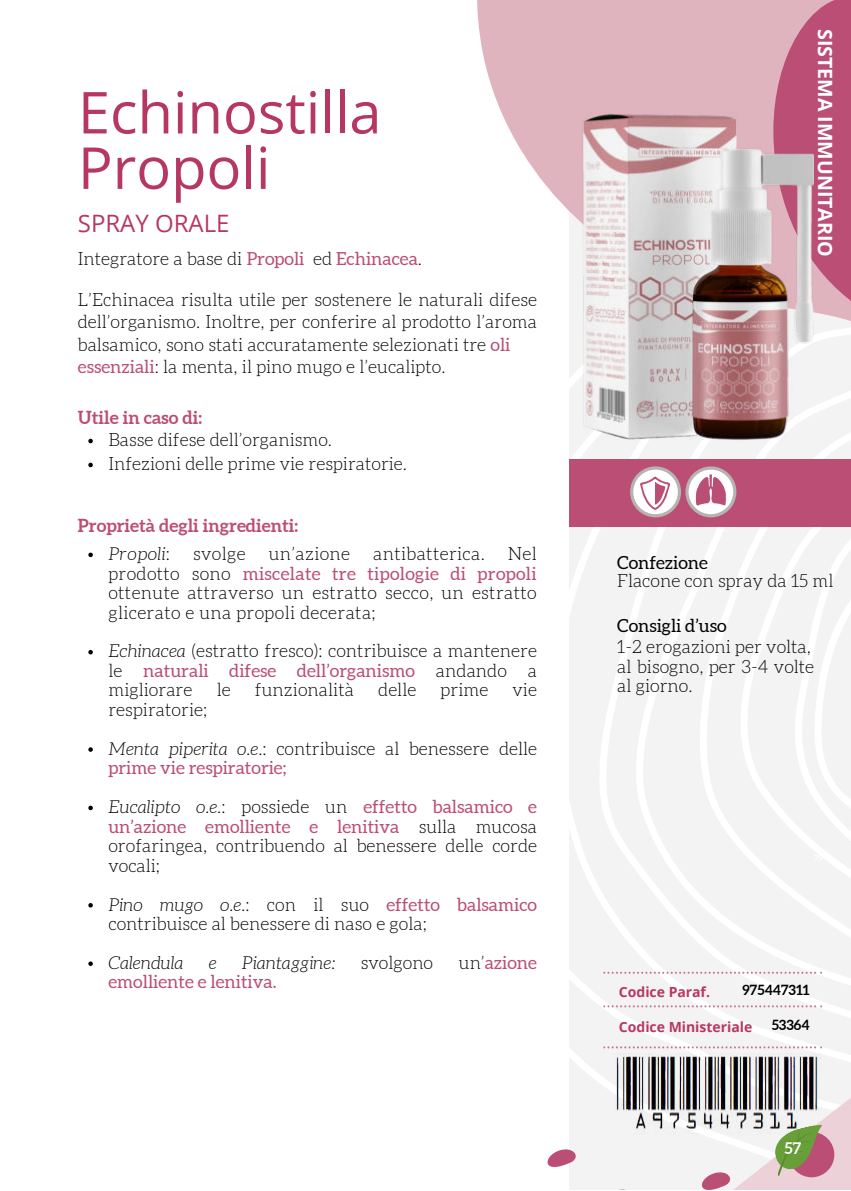
<style>
.page{position:relative;width:851px;height:1191px;background:#fff}
.page>*{position:absolute;margin:0;border:0;box-sizing:border-box;transform-origin:0 0}
.t1{font:57.8px/55.4px "Open Sans";color:#b73763}
.t2{font:24px "Open Sans";color:#b73763}
.t3{font:700 19.6px "Open Sans";color:#fff}
.t4{font:300 18px/19.4px "Aleo";color:#000}
.t5{font:18px/39px "Aleo";color:#bb4e74}
.t6{font:700 18px "Aleo";color:#bb4e74}
.t7{font:300 18px "Aleo";letter-spacing:.02em;color:#000}
.t8{font:18px "Aleo";color:#000}
.t9{font:italic 300 18px "Aleo";color:#000}
.t10{font:italic 300 18px "Aleo";letter-spacing:.02em;color:#000}
.t11{font:700 16px "Aleo";color:#fff}
.t12{font:700 14px "Open Sans";color:#b73763}
.t13{font:700 14px "Aleo";color:#000}
.s1{font-weight:400;color:#bb4e74}
.s2{font-style:normal}
.s3{font-style:italic}
.s4{font-weight:300;font-style:italic;color:#000}
.s5{font-weight:300;color:#000}
</style>
<div class="page">
<svg style="left:569px;top:577px;width:280px;height:569px;fill:#f4f3f3"></svg>
<svg style="left:477px;top:0;width:372px;height:577px"></svg>
<svg style="left:607px;top:964px;width:242px;height:225px;fill:#f4f3f3"></svg>
<svg style="left:547px;top:1146px;width:188px;height:43px"></svg>
<svg style="left:761px;top:0;width:88px;height:338px;background:#c7718d"></svg>
<div style="left:788px;top:1132px;width:45px;height:45px;background:#bb4e74;border-radius:50%"></div>
<div style="left:568px;top:460px;width:281px;height:67px;background:#bb4e74"></div>
<svg style="left:603px;top:972px;width:218px;height:2px"></svg>
<svg style="left:603px;top:1005px;width:218px;height:2px"></svg>
<svg style="left:603px;top:1046px;width:218px;height:2px"></svg>
<svg style="left:630px;top:482px;width:106px;height:35px"></svg>
<img style="left:581px;top:72px;width:232px;height:410px">
<svg style="left:769px;top:1125px;width:52px;height:52px"></svg>
<img style="left:614px;top:1054px;width:205px;height:81px">
<svg style="left:88px;top:553px;width:5px;height:4px"></svg>
<svg style="left:88px;top:650px;width:5px;height:4px"></svg>
<svg style="left:88px;top:747px;width:5px;height:5px"></svg>
<svg style="left:88px;top:806px;width:5px;height:4px"></svg>
<svg style="left:88px;top:903px;width:5px;height:5px"></svg>
<svg style="left:88px;top:961px;width:5px;height:5px"></svg>
<svg style="left:88px;top:439px;width:5px;height:4px"></svg>
<svg style="left:88px;top:463px;width:5px;height:4px"></svg>
<h1 class="t1" style="left:78px;top:83px;width:305px">Echinostilla<br>Propoli</h1>
<h2 class="t2" style="left:78px;top:207px;width:153px">SPRAY ORALE</h2>
<p class="t4" style="left:78px;top:251px;width:345px">Integratore a base di <span class="s1">Propoli</span> ed <span class="s1">Echinacea</span>.</p>
<p class="t4" style="left:78px;top:290px;width:460px;line-height:22.4px">L’Echinacea risulta utile per sostenere le naturali difese dell’organismo. Inoltre, per conferire al prodotto l’aroma balsamico, sono stati accuratamente selezionati tre <span class="s1">oli essenziali</span>: la menta, il pino mugo e l’eucalipto.</p>
<p class="t6" style="left:78px;top:407px;width:125px">Utile in caso di:</p>
<p class="t4" style="left:108px;top:429px;width:300px;line-height:24px">Basse difese dell’organismo.<br>Infezioni delle prime vie respiratorie.</p>
<p class="t6" style="left:78px;top:515px;width:221px">Proprietà degli ingredienti:</p>
<p class="t10" style="left:108px;top:543px;width:63px">Propoli<span class="s2">:</span></p>
<p class="t4" style="left:193px;top:545px;width:54px">svolge</p>
<p class="t7" style="left:268px;top:543px;width:83px">un’azione</p>
<p class="t7" style="left:373px;top:543px;width:113px">antibatterica.</p>
<p class="t4" style="left:108px;top:545px;width:429px;text-align:justify;text-indent:399px">Nel prodotto sono <span class="s1">miscelate tre tipologie di propoli </span>ottenute attraverso un estratto secco, un estratto glicerato e una propoli decerata;</p>
<p class="t4" style="left:108px;top:643px;width:430px;text-align:justify"><span class="s3">Echinacea</span> (estratto fresco): contribuisce a mantenere le <span class="s1">naturali difese dell’organismo</span> andando a migliorare</p>
<p class="t4" style="left:216px;top:682px;width:15px">le</p>
<p class="t4" style="left:255px;top:682px;width:101px">funzionalità</p>
<p class="t4" style="left:378px;top:682px;width:40px">delle</p>
<p class="t4" style="left:440px;top:682px;width:49px">prime</p>
<p class="t4" style="left:512px;top:682px;width:26px">vie</p>
<p class="t4" style="left:108px;top:691px;width:430px;line-height:39px">respiratorie;<br><span class="s3">Menta piperita o.e</span>.: contribuisce al benessere delle</p>
<p class="t5" style="left:108px;top:749px;width:430px">prime vie respiratorie;<br><span class="s4">Eucalipto o.e</span><span class="s5">.: possiede un</span> effetto balsamico e</p>
<p class="t4" style="left:108px;top:818px;width:430px;text-align:justify"><span class="s1">un’azione emolliente e lenitiva</span> sulla mucosa orofaringea, contribuendo al benessere delle corde vocali;</p>
<p class="t4" style="left:108px;top:896px;width:430px"><span class="s3">Pino mugo o.e.</span>: con il suo <span class="s1">effetto balsamico </span>contribuisce al benessere di naso e gola;</p>
<p class="t9" style="left:108px;top:952px;width:76px">Calendula</p>
<p class="t9" style="left:209px;top:952px;width:9px">e</p>
<p class="t9" style="left:242px;top:952px;width:95px">Piantaggine:</p>
<p class="t4" style="left:360px;top:954px;width:74px">svolgono</p>
<p class="t5" style="left:458px;top:944px;width:80px"><span class="s5">un’</span>azione</p>
<p class="t5" style="left:108px;top:963px;width:169px">emolliente e lenitiva.</p>
<p class="t3" style="left:838px;top:29px;width:230px;rotate:90deg">SISTEMA IMMUNITARIO</p>
<p class="t8" style="left:617px;top:552px;width:92px">Confezione</p>
<p class="t4" style="left:617px;top:573px;width:218px">Flacone con spray da 15 ml</p>
<p class="t8" style="left:617px;top:615px;width:111px">Consigli d’uso</p>
<p class="t4" style="left:617px;top:639px;width:198px">1-2 erogazioni per volta, al bisogno, per 3-4 volte al giorno.</p>
<p class="t13" style="left:742px;top:981px;width:68px">975447311</p>
<p class="t13" style="left:771px;top:1016px;width:39px">53364</p>
<p class="t12" style="left:618px;top:982px;width:92px">Codice Paraf.</p>
<p class="t12" style="left:618px;top:1017px;width:135px">Codice Ministeriale</p>
<p class="t11" style="left:784px;top:1139px;width:18px">57</p>
</div>
